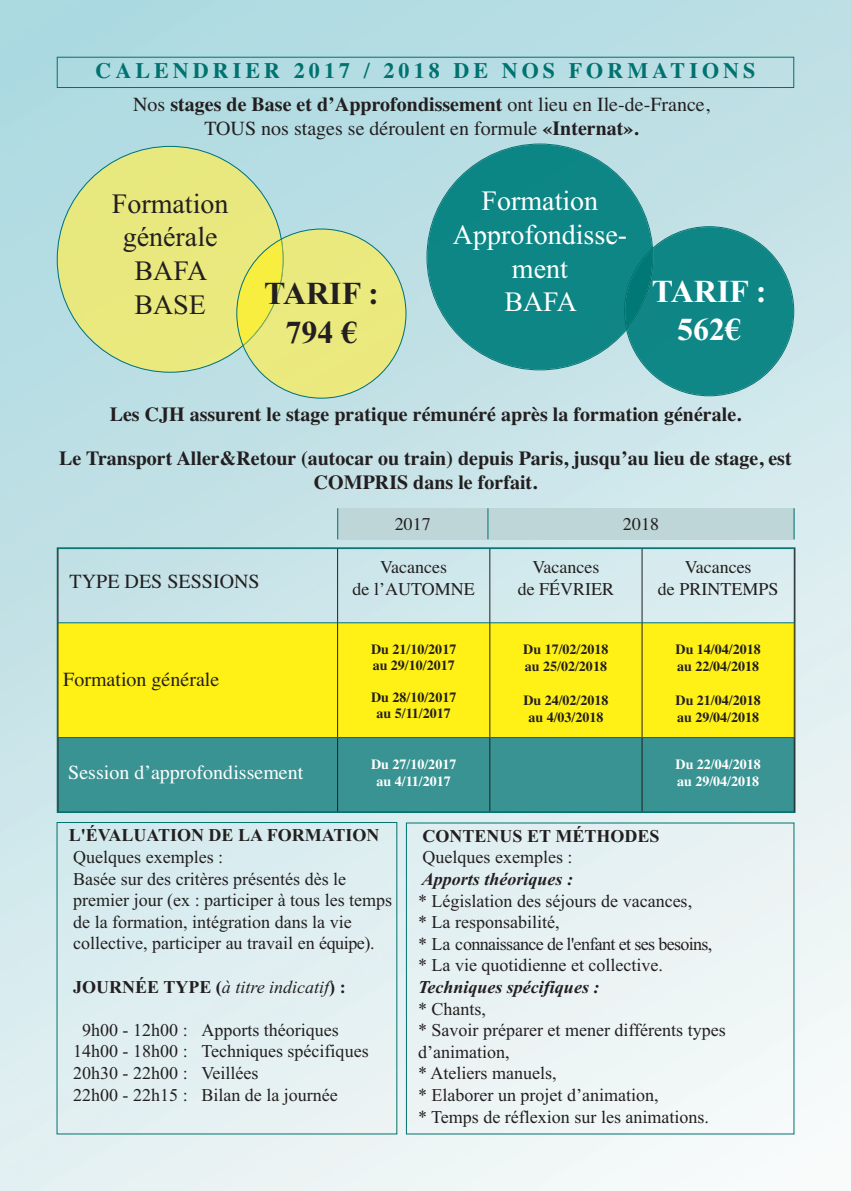
<style>
.page{position:relative;width:851px;height:1191px;background:#fff}
.page>*{position:absolute;margin:0;border:0;box-sizing:border-box;transform-origin:0 0}
.t1{font:700 32px/38.4px "Times New Roman";color:#231f20;text-align:center}
.t2{font:700 32px/38.4px "Times New Roman";color:#fff;text-align:center}
.t3{font:28px/33.6px "Times New Roman";color:#fff;text-align:center}
.t4{font:28px/33.6px "Times New Roman";color:#231f20;text-align:center}
.t5{font:700 22px "Times";letter-spacing:.185em;color:#00726f}
.t6{font:700 20px/43.6px "Times";color:#231f20;text-align:center}
.t7{font:20px/24px "Times";color:#231f20;text-align:center}
.t8{font:20px "Times";color:#fff}
.t9{font:18px/21.6px "Times New Roman";color:#231f20}
.t10{font:18px/21.6px "Times";color:#231f20;text-align:center}
.t11{font:700 18px "Times New Roman";color:#231f20}
.t12{font:italic 700 18px "Times New Roman";color:#231f20}
.t13{font:italic 18px "Times New Roman";color:#231f20}
.t14{font:700 14px/16.8px "Times";color:#231f20}
.t15{font:700 14px/16.8px "Times";color:#fff;text-align:center}
.s1{font-weight:700}
.s2{font-weight:700;font-style:normal}
</style>
<div class="page">
<img style="left:0;top:0;width:850px;height:1191px">
<div style="left:57px;top:57px;width:737px;height:31px;border:1px solid #00726f"></div>
<div style="left:58px;top:623px;width:279px;height:114px;background:#fff116"></div>
<div style="left:337px;top:623px;width:152px;height:114px;background:#fff116"></div>
<div style="left:489px;top:623px;width:153px;height:114px;background:#fff116"></div>
<div style="left:642px;top:623px;width:152px;height:114px;background:#fff116"></div>
<div style="left:58px;top:737px;width:279px;height:75px;background:#399392"></div>
<div style="left:337px;top:737px;width:152px;height:75px;background:#399392"></div>
<div style="left:489px;top:737px;width:153px;height:75px;background:#399392"></div>
<div style="left:642px;top:737px;width:152px;height:75px;background:#399392"></div>
<hr style="left:58px;top:548px;width:1px;height:264px;background:#231f20">
<hr style="left:337px;top:548px;width:1px;height:264px;background:#231f20">
<hr style="left:489px;top:548px;width:1px;height:264px;background:#231f20">
<hr style="left:641px;top:548px;width:1px;height:264px;background:#231f20">
<hr style="left:793px;top:548px;width:1px;height:264px;background:#231f20">
<hr style="left:58px;top:548px;width:736px;height:1px;background:#00726f">
<hr style="left:58px;top:622px;width:736px;height:1px;background:#00726f">
<hr style="left:58px;top:737px;width:736px;height:1px;background:#00726f">
<hr style="left:58px;top:811px;width:736px;height:1px;background:#00726f">
<div style="left:337px;top:508px;width:151px;height:31px;background:#bfd6d8"></div>
<div style="left:488px;top:508px;width:306px;height:31px;background:#bfd6d8"></div>
<hr style="left:337px;top:508px;width:1px;height:31px;background:#00726f">
<hr style="left:487px;top:508px;width:1px;height:31px;background:#00726f">
<hr style="left:793px;top:508px;width:1px;height:31px;background:#00726f">
<img style="left:58px;top:147px;width:223px;height:225px">
<img style="left:244px;top:229px;width:161px;height:169px">
<img style="left:237px;top:240px;width:6px;height:105px">
<svg style="left:243px;top:239px;width:40px;height:107px;background:#eae859"></svg>
<img style="left:427px;top:144px;width:225px;height:225px">
<img style="left:627px;top:227px;width:166px;height:168px">
<img style="left:625px;top:249px;width:1px;height:79px">
<svg style="left:626px;top:248px;width:27px;height:81px;background:#087e7c"></svg>
<p class="t5" style="left:95px;top:57px;width:661px">CALENDRIER 2017 / 2018 DE NOS FORMATIONS</p>
<p class="t7" style="left:133px;top:92px;width:578px">Nos <span class="s1">stages de Base et d’Approfondissement</span> ont lieu en Ile-de-France,<br>TOUS nos stages se déroulent en formule <span class="s1">«Internat».</span></p>
<h2 class="t4" style="left:112px;top:186px;width:118px">Formation générale<br>BAFA<br>BASE</h2>
<h1 class="t1" style="left:264px;top:274px;width:116px">TARIF :<br>794 €</h1>
<h2 class="t3" style="left:452px;top:184px;width:176px">Formation<br>Approfondisse&shy;ment<br>BAFA</h2>
<h1 class="t2" style="left:651px;top:271px;width:116px">TARIF :<br>562€</h1>
<p class="t6" style="left:59px;top:392px;width:733px">Les CJH assurent le stage pratique rémunéré après la formation générale.<br>Le Transport Aller&amp;Retour (autocar ou train) depuis Paris, jusqu’au lieu de stage, est</p>
<p class="t6" style="left:314px;top:460px;width:225px">COMPRIS dans le forfait.</p>
<p class="t7" style="left:70px;top:569px;width:192px">TYPE DES SESSIONS</p>
<p class="t7" style="left:63px;top:667px;width:158px">Formation générale</p>
<p class="t10" style="left:395px;top:513px;width:37px">2017</p>
<p class="t10" style="left:623px;top:513px;width:37px">2018</p>
<p class="t10" style="left:352px;top:556px;width:124px">Vacances<br>de l’AUTOMNE</p>
<p class="t10" style="left:517px;top:556px;width:98px">Vacances<br>de FÉVRIER</p>
<p class="t10" style="left:657px;top:556px;width:122px">Vacances<br>de PRINTEMPS</p>
<p class="t14" style="left:371px;top:640px;width:87px;line-height:16px">Du 21/10/2017 au 29/10/2017</p>
<p class="t14" style="left:371px;top:688px;width:87px;line-height:16px;text-align:center">Du 28/10/2017 au 5/11/2017</p>
<p class="t14" style="left:523px;top:641px;width:87px">Du 17/02/2018 au 25/02/2018</p>
<p class="t14" style="left:523px;top:691px;width:87px;text-align:center">Du 24/02/2018 au 4/03/2018</p>
<p class="t14" style="left:675px;top:641px;width:87px">Du 14/04/2018 au 22/04/2018</p>
<p class="t14" style="left:675px;top:691px;width:87px">Du 21/04/2018 au 29/04/2018</p>
<p class="t8" style="left:68px;top:760px;width:236px">Session d’approfondissement</p>
<p class="t15" style="left:371px;top:756px;width:87px">Du 27/10/2017 au 4/11/2017</p>
<p class="t15" style="left:675px;top:756px;width:87px;text-align:left">Du 22/04/2018 au 29/04/2018</p>
<p class="t11" style="left:69px;top:824px;width:312px">L'ÉVALUATION DE LA FORMATION</p>
<p class="t9" style="left:73px;top:846px;width:320px">Quelques exemples :<br>Basée sur des critères présentés dès le premier jour (ex : participer à tous les temps de la formation, intégration dans la vie collective, participer au travail en équipe).</p>
<p class="t13" style="left:73px;top:975px;width:274px"><span class="s2">JOURNÉE TYPE (</span>à titre indicatif<span class="s2">) :</span></p>
<p class="t9" style="left:73px;top:1018px;width:297px;text-indent:9px">9h00 - 12h00 : Apports théoriques<br>14h00 - 18h00 : Techniques spécifiques<br>20h30 - 22h00 : Veillées<br>22h00 - 22h15 : Bilan de la journée</p>
<p class="t11" style="left:422px;top:825px;width:238px">CONTENUS ET MÉTHODES</p>
<p class="t9" style="left:422px;top:846px;width:151px">Quelques exemples :</p>
<p class="t12" style="left:422px;top:868px;width:153px">Apports théoriques :</p>
<p class="t9" style="left:418px;top:889px;width:296px">* Législation des séjours de vacances,<br>* La responsabilité,<br>* La connaissance de l'enfant et ses besoins, * La vie quotidienne et collective.</p>
<p class="t12" style="left:418px;top:976px;width:183px">Techniques spécifiques :</p>
<p class="t9" style="left:418px;top:997px;width:309px">* Chants,<br>* Savoir préparer et mener différents types d’animation,<br>* Ateliers manuels,<br>* Elaborer un projet d’animation,<br>* Temps de réflexion sur les animations.</p>
</div>
